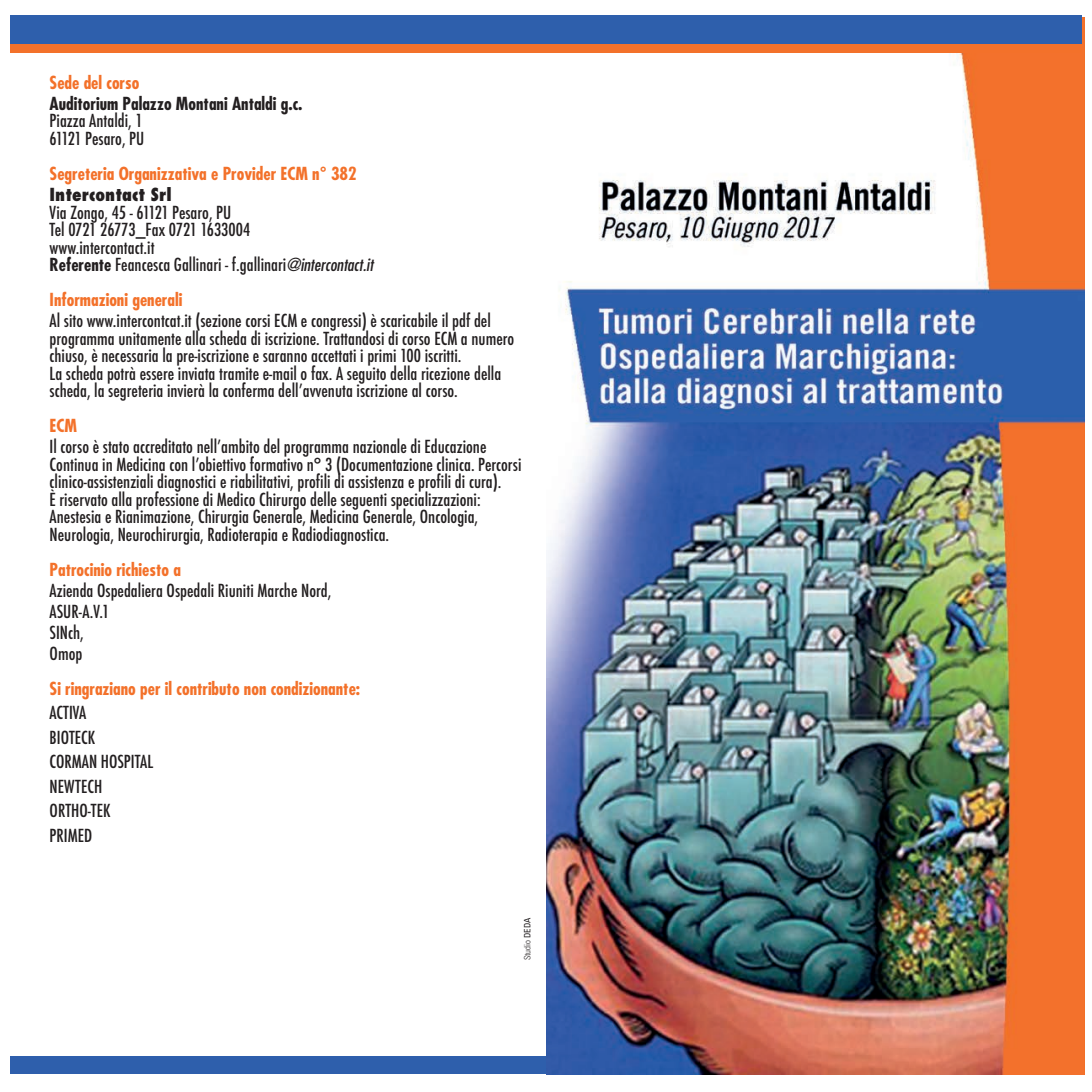
<style>
.page{position:relative;width:1092px;height:1092px;background:#fff}
.page>*{position:absolute;margin:0;border:0;box-sizing:border-box;transform-origin:0 0}
.t1{font:500 condensed 17.5px/17.5px "Futura";color:#231f20}
.t2{font:700 condensed 17.5px "Futura";color:#f3712a}
.t3{font:700 condensed 17.5px "Futura";color:#231f20}
.t4{font:800 condensed 17.5px "Futura";color:#231f20}
.t5{font:300 condensed 8.75px "Univers";color:#231f20}
.s1{font-weight:700}
.s2{font-weight:400;font-style:italic}
.s3{font-weight:400}
</style>
<div class="page">
<div style="left:10px;top:1056px;width:561px;height:18px;background:#2e5fac"></div>
<img style="left:546px;top:18px;width:538px;height:1056px">
<div style="left:10px;top:17px;width:1071px;height:36px;background:#f3712a"></div>
<div style="left:10px;top:15px;width:1071px;height:28px;background:#2e5fac"></div>
<p class="t2" style="left:50px;top:75px;width:91px">Sede del corso</p>
<p class="t3" style="left:50px;top:96px;width:254px">Auditorium Palazzo Montani Antaldi g.c.</p>
<p class="t1" style="left:50px;top:113px;width:96px">Piazza Antaldi, 1<br>61121 Pesaro, PU</p>
<p class="t2" style="left:50px;top:166px;width:308px">Segreteria Organizzativa e Provider ECM n° 382</p>
<p class="t4" style="left:50px;top:187px;width:124px">Intercontact Srl</p>
<p class="t1" style="left:50px;top:204px;width:325px">Via Zongo, 45 - 61121 Pesaro, PU<br>Tel 0721 26773_Fax 0721 1633004<br>www.intercontact.it<br><span class="s1">Referente</span> Feancesca Gallinari - f.gallinari<span class="s2">@intercontact.it</span></p>
<p class="t2" style="left:50px;top:292px;width:134px">Informazioni generali</p>
<p class="t1" style="left:50px;top:312px;width:466px">Al sito www.intercontcat.it (sezione corsi ECM e congressi) è scaricabile il pdf del programma unitamente alla scheda di iscrizione. Trattandosi di corso ECM a numero chiuso, è necessaria la pre-iscrizione e saranno accettati i primi 100 iscritti.<br>La scheda potrà essere inviata tramite e-mail o fax. A seguito della ricezione della scheda, la segreteria invierà la conferma dell’avvenuta iscrizione al corso.</p>
<p class="t2" style="left:50px;top:418px;width:29px">ECM</p>
<p class="t1" style="left:50px;top:438px;width:473px">Il corso è stato accreditato nell’ambito del programma nazionale di Educazione Continua in Medicina con l’obiettivo formativo n° 3 (Documentazione clinica. Percorsi clinico-assistenziali diagnostici e riabilitativi, profili di assistenza e profili di cura).<br>È riservato alla professione di Medico Chirurgo delle seguenti specializzazioni:<br>Anestesia e Rianimazione, Chirurgia Generale, Medicina Generale, Oncologia, Neurologia, Neurochirurgia, Radioterapia e Radiodiagnostica.</p>
<p class="t2" style="left:50px;top:561px;width:133px">Patrocinio richiesto a</p>
<p class="t1" style="left:50px;top:580px;width:283px;line-height:21px">Azienda Ospedaliera Ospedali Riuniti Marche Nord,<br>ASUR-A.V.1<br>SINch,<br>Omop</p>
<p class="t2" style="left:50px;top:680px;width:312px">Si ringraziano per il contributo non condizionante:</p>
<p class="t1" style="left:50px;top:701px;width:105px;line-height:24.5px">ACTIVA<br>BIOTECK<br>CORMAN HOSPITAL<br>NEWTECH<br>ORTHO-TEK<br>PRIMED</p>
<p class="t5" style="left:524px;top:960px;width:44px;rotate:-90deg">Studio <span class="s3">DEDA</span></p>
</div>
